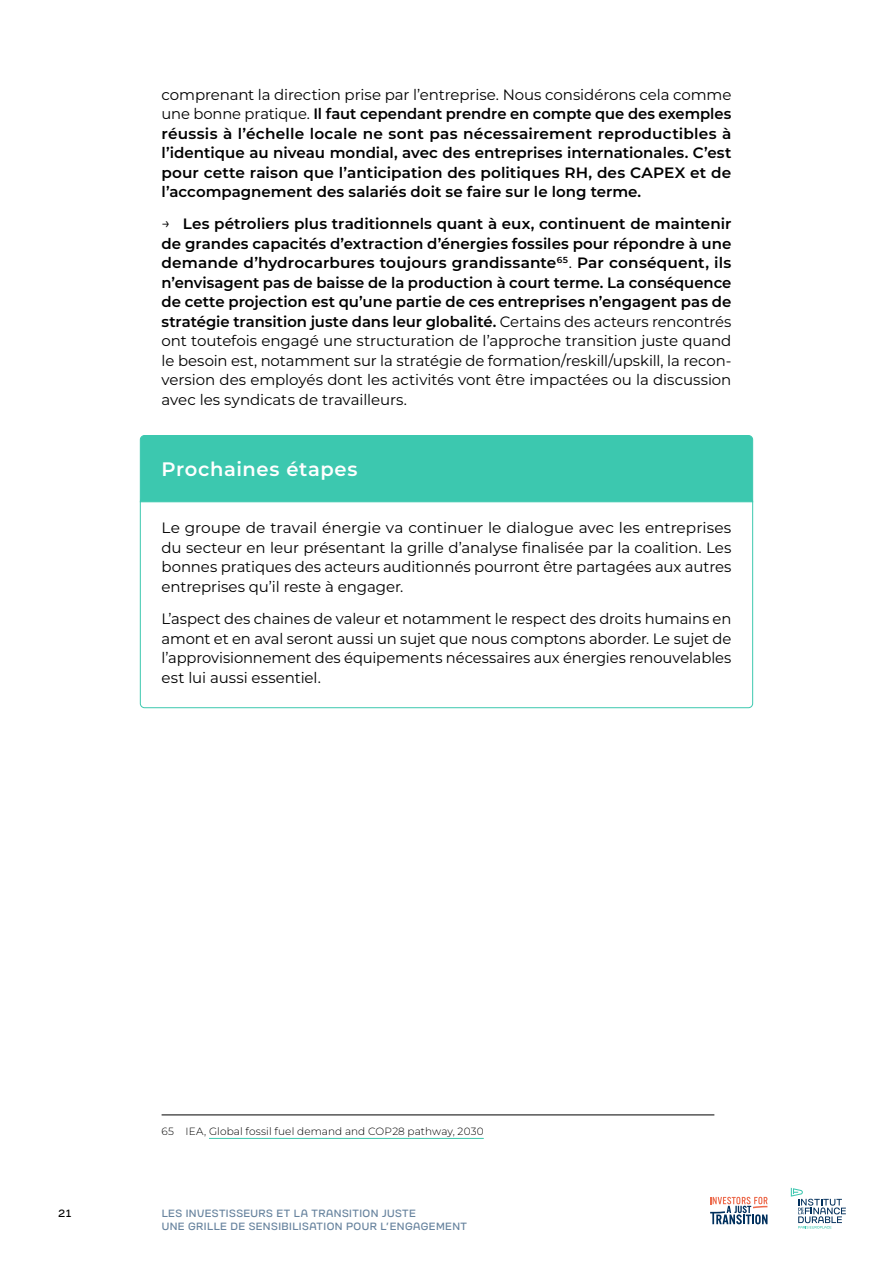
<style>
.page{position:relative;width:893px;height:1263px;background:#fff}
.page>*{position:absolute;margin:0;border:0;box-sizing:border-box;transform-origin:0 0}
.T4_encadré{font:600 19.5px "Montserrat";letter-spacing:.03em;color:#fff}
.t1{font:600 15px/19.5px "Montserrat";color:#000;text-align:justify}
.texte_lecture_encadré{font:15px/19.5px "Montserrat";letter-spacing:-.005em;color:#000;text-align:justify}
.text_lecture_encadré_last{font:15px/19.5px "Montserrat";letter-spacing:-.005em;color:#000;text-align:justify}
.t2{font:10.5px/12.6px "Toroka";letter-spacing:.04em;color:#67839e}
.notes_de_bas_de_page{font:300 10.5px "Montserrat";letter-spacing:.01em;color:#000}
.t3{font:10.5px "Toroka";color:#000}
.s1{font-weight:400}
</style>
<div class="page">
<svg style="left:791px;top:1188px;width:55px;height:40px"></svg>
<div style="left:140px;top:435px;width:613px;height:67px;background:#3cc8af"></div>
<hr style="left:162px;top:481px;width:200px;height:1px;background:#3cc8af">
<div style="left:140px;top:497px;width:613px;height:211px;border:1px solid #3cc8af;border-radius:4px"></div>
<hr style="left:162px;top:1115px;width:552px;height:1px;background:#000">
<hr style="left:209px;top:1138px;width:275px;height:1px;background:#3cc8af">
<svg style="left:710px;top:1197px;width:58px;height:27px"></svg>
<p class="t1" style="left:162px;top:84px;width:571px"><span class="s1">comprenant la direction prise par l’entreprise. Nous considérons cela comme une bonne pratique.</span> Il faut cependant prendre en compte que des exemples réussis à l’échelle locale ne sont pas nécessairement reproductibles à l’identique au niveau mondial, avec des entreprises internationales. C’est pour cette raison que l’anticipation des politiques RH, des CAPEX et de l’accompagnement des salariés doit se faire sur le long terme.</p>
<p class="t1" style="left:162px;top:214px;width:571px"><span class="s1">ڱ</span> Les pétroliers plus traditionnels quant à eux, continuent de maintenir de grandes capacités d’extraction d’énergies fossiles pour répondre à une demande d’hydrocarbures toujours grandissante<sup>65</sup><span class="s1">.</span> Par conséquent, ils n’envisagent pas de baisse de la production à court terme. La conséquence de cette projection est qu’une partie de ces entreprises n’engagent pas de stratégie transition juste dans leur globalité. <span class="s1">Certains des acteurs rencontrés ont toutefois engagé une structuration de l’approche transition juste quand le besoin est, notamment sur la stratégie de formation/reskill/upskill, la recon&shy;version des employés dont les activités vont être impactées ou la discussion avec les syndicats de travailleurs.</span></p>
<p class="T4_encadré" style="left:162px;top:456px;width:197px">Prochaines étapes</p>
<p class="texte_lecture_encadré" style="left:162px;top:518px;width:571px">Le groupe de travail énergie va continuer le dialogue avec les entreprises du secteur en leur présentant la grille d’analyse finalisée par la coalition. Les bonnes pratiques des acteurs auditionnés pourront être partagées aux autres entreprises qu’il reste à engager.</p>
<p class="text_lecture_encadré_last" style="left:162px;top:609px;width:571px">L’aspect des chaines de valeur et notamment le respect des droits humains en amont et en aval seront aussi un sujet que nous comptons aborder. Le sujet de l’approvisionnement des équipements nécessaires aux énergies renouvelables est lui aussi essentiel.</p>
<p class="t3" style="left:59px;top:1205px;width:14px">21</p>
<p class="notes_de_bas_de_page" style="left:162px;top:1125px;width:324px">65 IEA, Global fossil fuel demand and COP28 pathway, 2030</p>
<p class="t2" style="left:162px;top:1206px;width:307px">LES INVESTISSEURS ET LA TRANSITION JUSTE<br>UNE GRILLE DE SENSIBILISATION POUR L’ENGAGEMENT</p>
</div>
